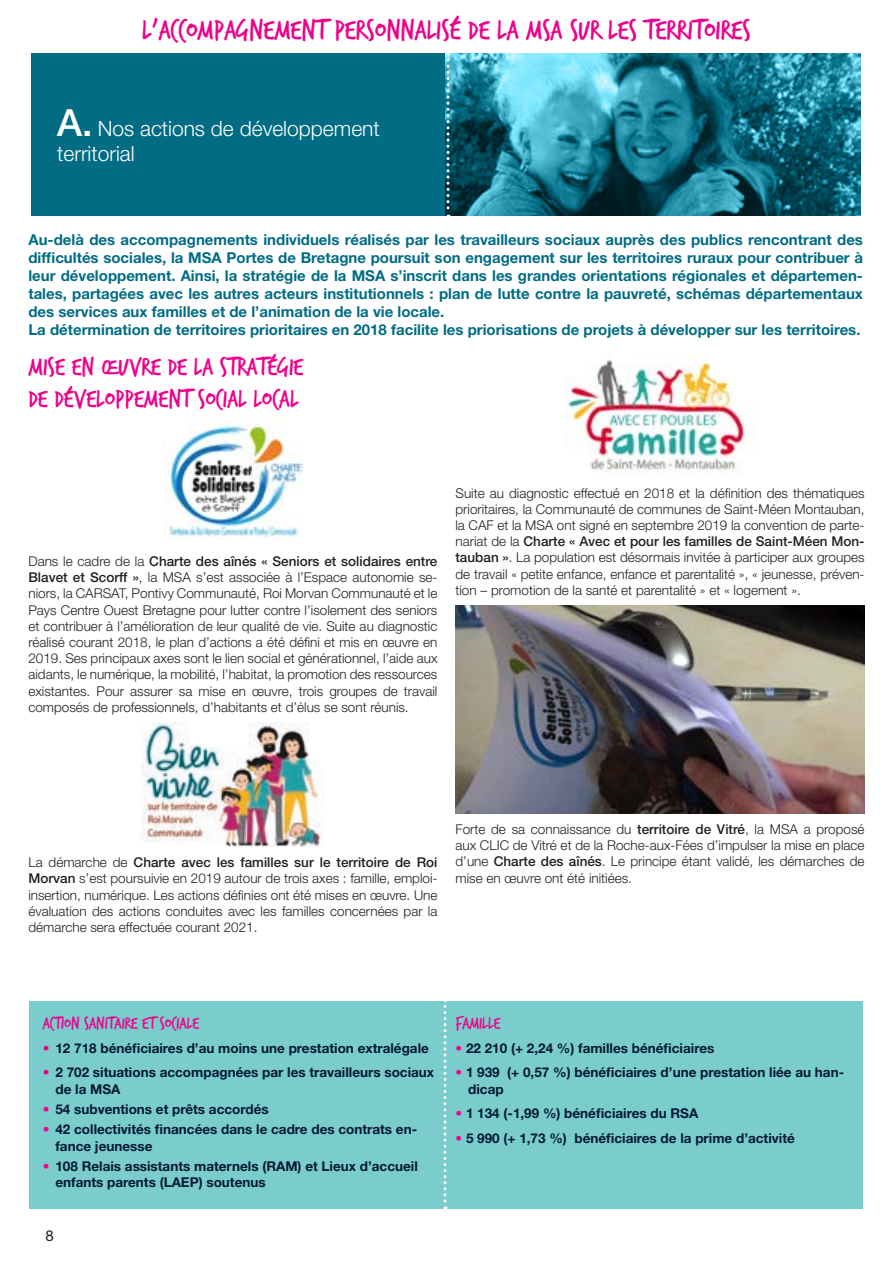
<style>
.page{position:relative;width:893px;height:1263px;background:#fff}
.page>*{position:absolute;margin:0;border:0;box-sizing:border-box;transform-origin:0 0}
.t1{font:30px "Trash Hand";color:#ed028c}
.t2{font:27px/32.4px "Trash Hand";color:#ed028c}
.t3{font:300 21px/25.2px "Helvetica Neue LT Std";color:#fff}
.t4{font:18px "Trash Hand";color:#ed028c}
.t5{font:700 15px/18px "Helvetica Neue LT Std";color:#016c84;text-align:justify}
.t6{font:15px "Helvetica Neue LT Std";color:#231f20}
.t7{font:300 13.5px/16.2px "Helvetica Neue LT Std";color:#231f20;text-align:justify}
.t8{font:700 13.5px/16.2px "Helvetica Neue LT Std";color:#021931}
.s1{font-weight:500;font-size:37.5px}
.s2{font-weight:500}
.s3{color:#ed028c}
</style>
<div class="page">
<div style="left:32px;top:54px;width:829px;height:162px;background:#016c84"></div>
<img style="left:449px;top:54px;width:412px;height:162px">
<svg style="left:446px;top:53px;width:3px;height:163px"></svg>
<img style="left:164px;top:417px;width:138px;height:121px">
<img style="left:141px;top:723px;width:180px;height:124px">
<img style="left:566px;top:353px;width:188px;height:121px">
<img style="left:455px;top:606px;width:409px;height:207px">
<div style="left:30px;top:1001px;width:833px;height:208px;background:#7acdcc"></div>
<svg style="left:443px;top:1001px;width:3px;height:208px"></svg>
<h1 class="t1" style="left:142px;top:16px;width:610px">L’ACCOMPAGNEMENT PERSONNALISÉ DE LA MSA SUR LES TERRITOIRES</h1>
<p class="t3" style="left:57px;top:115px;width:324px"><span class="s1">A.</span> Nos actions de développement territorial</p>
<p class="t5" style="left:28px;top:230px;width:836px">Au-delà des accompagnements individuels réalisés par les travailleurs sociaux auprès des publics rencontrant des difficultés sociales, la MSA Portes de Bretagne poursuit son engagement sur les territoires ruraux pour contribuer à leur développement. Ainsi, la stratégie de la MSA s’inscrit dans les grandes orientations régionales et départemen&shy;tales, partagées avec les autres acteurs institutionnels : plan de lutte contre la pauvreté, schémas départementaux des services aux familles et de l’animation de la vie locale.</p>
<p class="t5" style="left:28px;top:320px;width:834px">La détermination de territoires prioritaires en 2018 facilite les priorisations de projets à développer sur les territoires.</p>
<p class="t2" style="left:28px;top:351px;width:277px">MISE EN ŒUVRE DE LA STRATÉGIE<br>DE DÉVELOPPEMENT SOCIAL LOCAL</p>
<p class="t7" style="left:28px;top:553px;width:411px">Dans le cadre de la <span class="s2">Charte des aînés « Seniors et solidaires entre Blavet et Scorff »</span>, la MSA s’est associée à l’Espace autonomie se&shy;niors, la CARSAT, Pontivy Communauté, Roi Morvan Communauté et le Pays Centre Ouest Bretagne pour lutter contre l’isolement des seniors et contribuer à l’amélioration de leur qualité de vie. Suite au diagnostic réalisé courant 2018, le plan d’actions a été défini et mis en œuvre en 2019. Ses principaux axes sont le lien social et générationnel, l’aide aux aidants, le numérique, la mobilité, l’habitat, la promotion des ressources existantes. Pour assurer sa mise en œuvre, trois groupes de travail composés de professionnels, d’habitants et d’élus se sont réunis.</p>
<p class="t7" style="left:455px;top:484px;width:411px">Suite au diagnostic effectué en 2018 et la définition des thématiques prioritaires, la Communauté de communes de Saint-Méen Montauban, la CAF et la MSA ont signé en septembre 2019 la convention de parte&shy;nariat de la <span class="s2">Charte « Avec et pour les familles de Saint-Méen Mon&shy;tauban »</span>. La population est désormais invitée à participer aux groupes de travail « petite enfance, enfance et parentalité », « jeunesse, préven&shy;tion – promotion de la santé et parentalité » et « logement ».</p>
<p class="t7" style="left:28px;top:854px;width:411px">La démarche de <span class="s2">Charte avec les familles sur le territoire de Roi Morvan</span> s’est poursuivie en 2019 autour de trois axes : famille, emploi&shy;insertion, numérique. Les actions définies ont été mises en œuvre. Une évaluation des actions conduites avec les familles concernées par la démarche sera effectuée courant 2021.</p>
<p class="t7" style="left:455px;top:821px;width:411px">Forte de sa connaissance du <span class="s2">territoire de Vitré</span>, la MSA a proposé aux CLIC de Vitré et de la Roche-aux-Fées d’impulser la mise en place d’une <span class="s2">Charte des aînés</span>. Le principe étant validé, les démarches de mise en œuvre ont été initiées.</p>
<p class="t4" style="left:43px;top:1014px;width:158px">ACTION SANITAIRE ET SOCIALE</p>
<p class="t8" style="left:43px;top:1039px;width:388px"><span class="s3">•</span> 12 718 bénéficiaires d’au moins une prestation extralégale</p>
<p class="t8" style="left:55px;top:1064px;width:380px;text-indent:-13px"><span class="s3">•</span> 2 702 situations accompagnées par les travailleurs sociaux de la MSA</p>
<p class="t8" style="left:43px;top:1101px;width:228px"><span class="s3">•</span> 54 subventions et prêts accordés</p>
<p class="t8" style="left:55px;top:1121px;width:363px;text-indent:-13px"><span class="s3">•</span> 42 collectivités financées dans le cadre des contrats en&shy;fance jeunesse</p>
<p class="t8" style="left:55px;top:1158px;width:364px;text-indent:-13px"><span class="s3">•</span> 108 Relais assistants maternels (RAM) et Lieux d’accueil enfants parents (LAEP) soutenus</p>
<p class="t6" style="left:46px;top:1227px;width:10px">8</p>
<p class="t4" style="left:455px;top:1014px;width:46px">FAMILLE</p>
<p class="t8" style="left:455px;top:1039px;width:260px"><span class="s3">•</span> 22 210 (+ 2,24 %) familles bénéficiaires</p>
<p class="t8" style="left:468px;top:1064px;width:377px;text-indent:-13px"><span class="s3">•</span> 1 939 (+ 0,57 %) bénéficiaires d’une prestation liée au han&shy;dicap</p>
<p class="t8" style="left:455px;top:1105px;width:244px"><span class="s3">•</span> 1 134 (-1,99 %) bénéficiaires du RSA</p>
<p class="t8" style="left:455px;top:1130px;width:341px"><span class="s3">•</span> 5 990 (+ 1,73 %) bénéficiaires de la prime d’activité</p>
</div>
